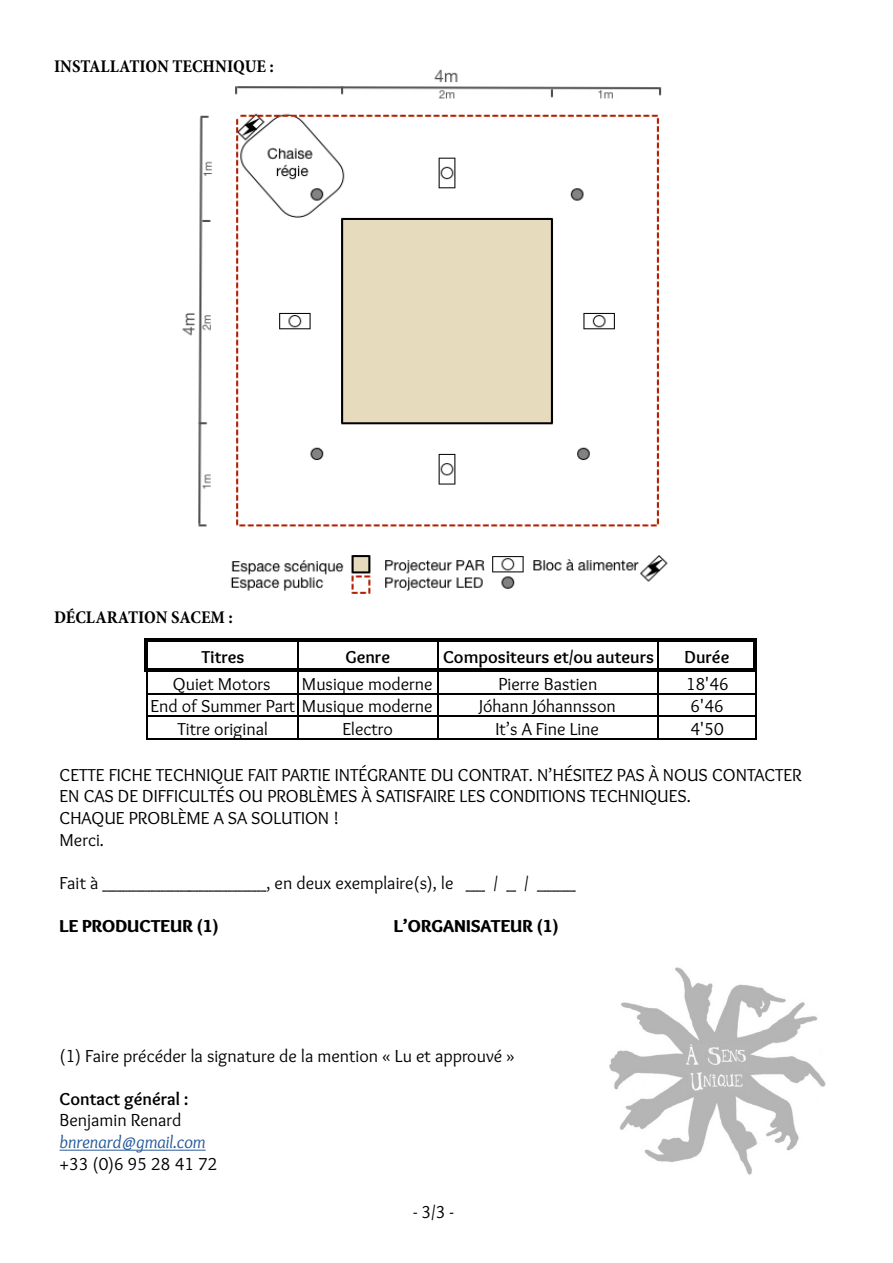
<style>
.page{position:relative;width:893px;height:1263px;background:#fff}
.page>*{position:absolute;margin:0;border:0;box-sizing:border-box;transform-origin:0 0}
.t1{font:18px/21.6px "Overlock";color:#000}
.t2{font:700 18px "Overlock";color:#000}
.t3{font:700 condensed 18px "Minion Pro";color:#000}
.t4{font:900 18px "Overlock";color:#000}
.t5{font:italic 18px "Overlock";color:#275b9b}
</style>
<div class="page">
<img style="left:182px;top:69px;width:486px;height:525px">
<hr style="left:60px;top:1150px;width:146px;height:1px;background:#275b9b">
<img style="left:609px;top:967px;width:217px;height:208px">
<hr style="left:144px;top:639px;width:3px;height:33px;background:#000">
<hr style="left:297px;top:642px;width:2px;height:27px;background:#000">
<svg style="left:437px;top:642px;width:1px;height:27px"></svg>
<hr style="left:657px;top:642px;width:2px;height:27px;background:#000">
<hr style="left:753px;top:642px;width:3px;height:30px;background:#000">
<hr style="left:146px;top:672px;width:1px;height:67px;background:#000">
<hr style="left:297px;top:672px;width:2px;height:67px;background:#000">
<hr style="left:437px;top:672px;width:1px;height:67px;background:#000">
<hr style="left:657px;top:672px;width:2px;height:67px;background:#000">
<hr style="left:755px;top:672px;width:1px;height:67px;background:#000">
<hr style="left:147px;top:639px;width:609px;height:3px;background:#000">
<hr style="left:147px;top:669px;width:609px;height:3px;background:#000">
<hr style="left:147px;top:693px;width:609px;height:1px;background:#000">
<hr style="left:147px;top:715px;width:609px;height:2px;background:#000">
<hr style="left:147px;top:738px;width:609px;height:1px;background:#000">
<p class="t3" style="left:54px;top:54px;width:222px">INSTALLATION TECHNIQUE :</p>
<p class="t3" style="left:54px;top:605px;width:181px">DÉCLARATION SACEM :</p>
<p class="t2" style="left:201px;top:646px;width:44px">Titres</p>
<p class="t2" style="left:345px;top:646px;width:46px">Genre</p>
<p class="t2" style="left:443px;top:646px;width:212px">Compositeurs et/ou auteurs</p>
<p class="t2" style="left:684px;top:646px;width:46px">Durée</p>
<p class="t1" style="left:173px;top:673px;width:99px">Quiet Motors</p>
<p class="t1" style="left:302px;top:673px;width:132px">Musique moderne</p>
<p class="t1" style="left:498px;top:673px;width:100px">Pierre Bastien</p>
<p class="t1" style="left:686px;top:673px;width:44px">18'46</p>
<p class="t1" style="left:150px;top:696px;width:284px">End of Summer Part Musique moderne</p>
<p class="t1" style="left:479px;top:696px;width:138px">Jóhann Jóhannsson</p>
<p class="t1" style="left:690px;top:696px;width:35px">6'46</p>
<p class="t1" style="left:177px;top:718px;width:92px">Titre original</p>
<p class="t1" style="left:342px;top:718px;width:52px">Electro</p>
<p class="t1" style="left:495px;top:718px;width:105px">It’s A Fine Line</p>
<p class="t1" style="left:690px;top:718px;width:35px">4'50</p>
<p class="t1" style="left:60px;top:764px;width:744px">CETTE FICHE TECHNIQUE FAIT PARTIE INTÉGRANTE DU CONTRAT. N’HÉSITEZ PAS À NOUS CONTACTER EN CAS DE DIFFICULTÉS OU PROBLÈMES À SATISFAIRE LES CONDITIONS TECHNIQUES.<br>CHAQUE PROBLÈME A SA SOLUTION !<br>Merci.</p>
<p class="t1" style="left:60px;top:872px;width:518px">Fait à _________________, en deux exemplaire(s), le __ / _ / ____</p>
<p class="t4" style="left:60px;top:914px;width:162px">LE PRODUCTEUR (1)</p>
<p class="t4" style="left:394px;top:914px;width:167px">L’ORGANISATEUR (1)</p>
<p class="t1" style="left:60px;top:1045px;width:457px">(1) Faire précéder la signature de la mention « Lu et approuvé »</p>
<p class="t2" style="left:60px;top:1088px;width:130px">Contact général :</p>
<p class="t1" style="left:60px;top:1110px;width:123px">Benjamin Renard</p>
<p class="t5" style="left:60px;top:1132px;width:148px">bnrenard@gmail.com</p>
<p class="t1" style="left:60px;top:1153px;width:159px">+33 (0)6 95 28 41 72</p>
<p class="t1" style="left:413px;top:1201px;width:42px">- 3/3 -</p>
</div>
